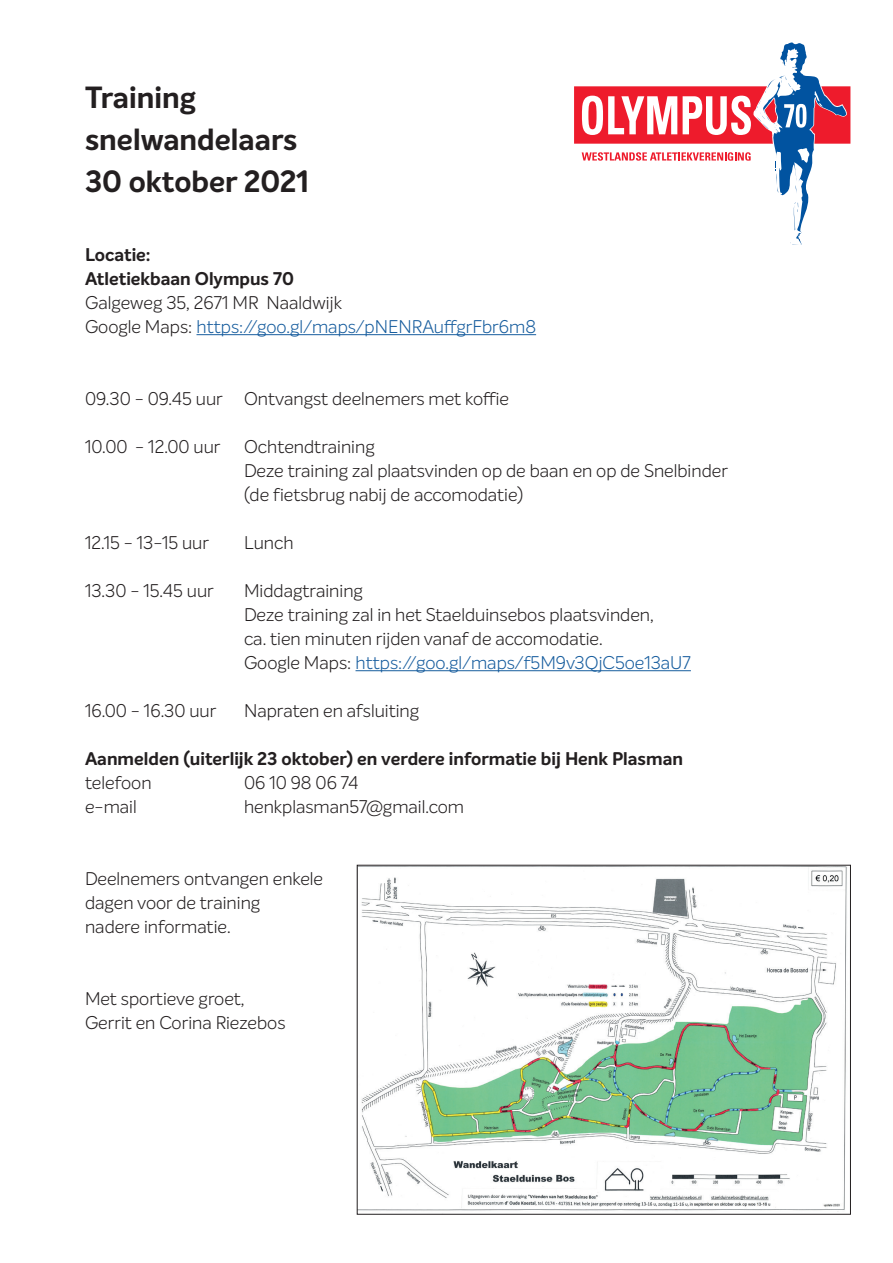
<style>
.page{position:relative;width:893px;height:1263px;background:#fff}
.page>*{position:absolute;margin:0;border:0;box-sizing:border-box;transform-origin:0 0}
.t1{font:700 30px/42px "Intelo";color:#231f20}
.t2{font:300 18px/24px "Intelo";color:#231f20}
.t3{font:700 18px/24px "Intelo";color:#231f20}
.s1{color:#175d9e}
</style>
<div class="page">
<svg style="left:574px;top:43px;width:276px;height:202px"></svg>
<hr style="left:196px;top:334px;width:340px;height:1px;background:#175d9e">
<hr style="left:355px;top:670px;width:336px;height:1px;background:#175d9e">
<img style="left:359px;top:867px;width:488px;height:345px">
<h1 class="t1" style="left:85px;top:77px;width:225px">Training snelwandelaars<br>30 oktober 2021</h1>
<p class="t3" style="left:85px;top:243px;width:211px">Locatie:<br>Atletiekbaan Olympus 70</p>
<p class="t2" style="left:85px;top:290px;width:453px">Galgeweg 35, 2671 MR Naaldwijk<br>Google Maps: <span class="s1">https://goo.gl/maps/pNENRAuffgrFbr6m8</span></p>
<p class="t2" style="left:85px;top:386px;width:425px">09.30 - 09.45 uur Ontvangst deelnemers met koffie</p>
<p class="t2" style="left:85px;top:434px;width:137px">10.00 - 12.00 uur</p>
<p class="t2" style="left:244px;top:434px;width:485px">Ochtendtraining<br>Deze training zal plaatsvinden op de baan en op de Snelbinder (de fietsbrug nabij de accomodatie)</p>
<p class="t2" style="left:85px;top:530px;width:126px">12.15 - 13-15 uur</p>
<p class="t2" style="left:244px;top:530px;width:51px">Lunch</p>
<p class="t2" style="left:85px;top:578px;width:130px">13.30 - 15.45 uur</p>
<p class="t2" style="left:244px;top:578px;width:448px">Middagtraining<br>Deze training zal in het Staelduinsebos plaatsvinden,<br>ca. tien minuten rijden vanaf de accomodatie.<br>Google Maps: <span class="s1">https://goo.gl/maps/f5M9v3QjC5oe13aU7</span></p>
<p class="t2" style="left:85px;top:698px;width:133px">16.00 - 16.30 uur</p>
<p class="t2" style="left:244px;top:698px;width:177px">Napraten en afsluiting</p>
<p class="t3" style="left:85px;top:747px;width:599px">Aanmelden (uiterlijk 23 oktober) en verdere informatie bij Henk Plasman</p>
<p class="t2" style="left:85px;top:770px;width:68px">telefoon</p>
<p class="t2" style="left:244px;top:770px;width:116px">06 10 98 06 74</p>
<p class="t2" style="left:85px;top:794px;width:53px">e-mail</p>
<p class="t2" style="left:244px;top:794px;width:222px">henkplasman57@gmail.com</p>
<p class="t2" style="left:85px;top:866px;width:240px">Deelnemers ontvangen enkele dagen voor de training<br>nadere informatie.</p>
<p class="t2" style="left:85px;top:986px;width:202px">Met sportieve groet,<br>Gerrit en Corina Riezebos</p>
</div>
